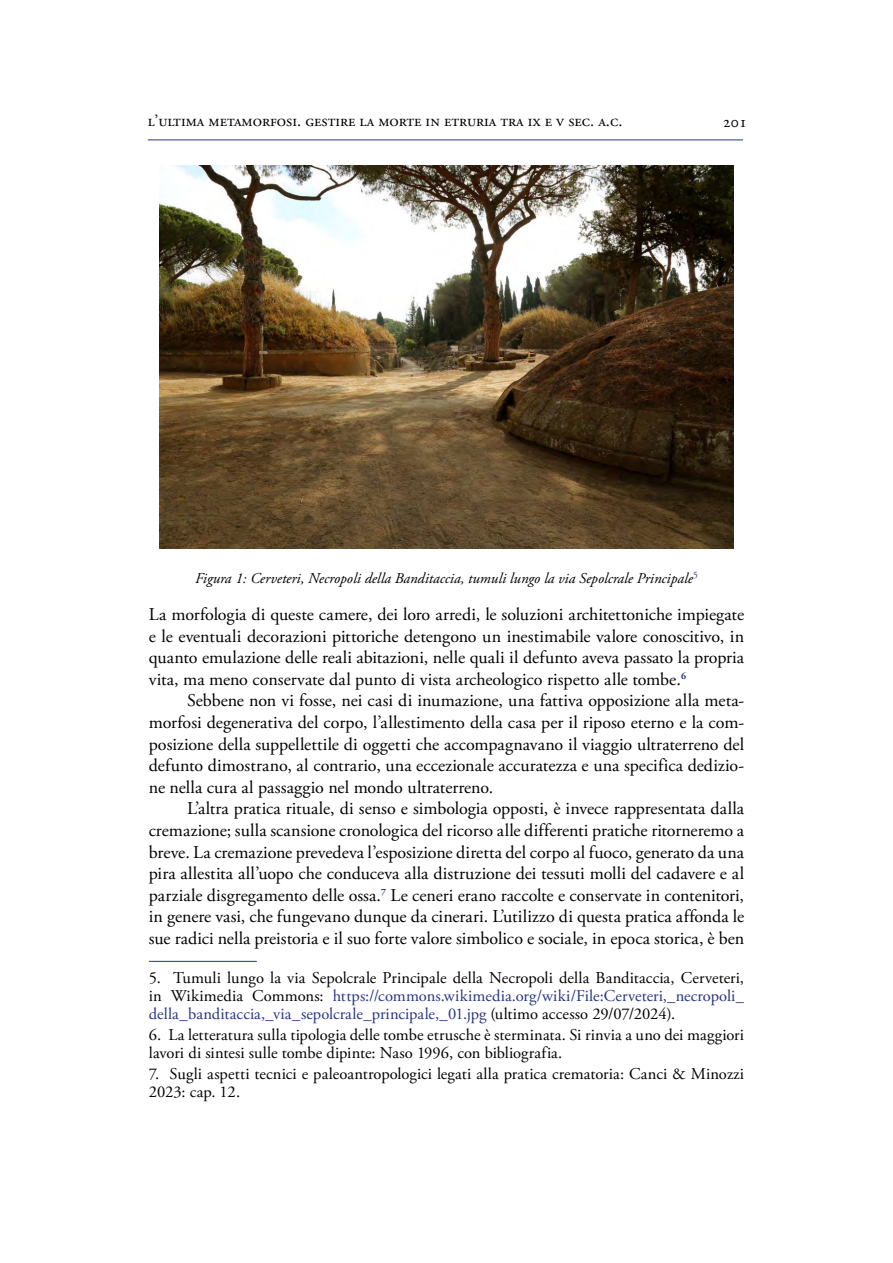
<style>
.page{position:relative;width:893px;height:1263px;background:#fff}
.page>*{position:absolute;margin:0;border:0;box-sizing:border-box;transform-origin:0 0}
.t1{font:18px/21.6px "Adobe Garamond Pro";letter-spacing:.005em;color:#000;text-align:justify}
.t2{font:16.5px/18px "Adobe Garamond Pro";color:#000}
.t3{font:italic 15px "Adobe Garamond Pro";color:#000}
.s1{color:#283583}
</style>
<div class="page">
<hr style="left:148px;top:140px;width:595px;height:1px;background:#283583">
<img style="left:159px;top:166px;width:574px;height:382px">
<hr style="left:149px;top:961px;width:108px;height:1px;background:#283583">
<p class="t2" style="left:148px;top:112px;width:476px">l’ultima metamorfosi. gestire la morte in etruria tra ix e v sec. a.c.</p>
<p class="t2" style="left:723px;top:113px;width:26px">201</p>
<p class="t3" style="left:195px;top:570px;width:504px">Figura 1: Cerveteri, Necropoli della Banditaccia, tumuli lungo la via Sepolcrale Principale<sup>5</sup></p>
<p class="t1" style="left:149px;top:604px;width:597px">La morfologia di queste camere, dei loro arredi, le soluzioni architettoniche impiegate e le eventuali decorazioni pittoriche detengono un inestimabile valore conoscitivo, in quanto emulazione delle reali abitazioni, nelle quali il defunto aveva passato la propria vita, ma meno conservate dal punto di vista archeologico rispetto alle tombe.<sup>6</sup></p>
<p class="t1" style="left:149px;top:690px;width:597px;text-indent:38px">Sebbene non vi fosse, nei casi di inumazione, una fattiva opposizione alla meta&shy;morfosi degenerativa del corpo, l’allestimento della casa per il riposo eterno e la com&shy;posizione della suppellettile di oggetti che accompagnavano il viaggio ultraterreno del defunto dimostrano, al contrario, una eccezionale accuratezza e una specifica dedizio&shy;ne nella cura al passaggio nel mondo ultraterreno.</p>
<p class="t1" style="left:149px;top:798px;width:597px;text-indent:38px">L’altra pratica rituale, di senso e simbologia opposti, è invece rappresentata dalla cremazione; sulla scansione cronologica del ricorso alle differenti pratiche ritorneremo a breve. La cremazione prevedeva l’esposizione diretta del corpo al fuoco, generato da una pira allestita all’uopo che conduceva alla distruzione dei tessuti molli del cadavere e al parziale disgregamento delle ossa.<sup>7</sup> Le ceneri erano raccolte e conservate in contenitori, in genere vasi, che fungevano dunque da cinerari. L’utilizzo di questa pratica affonda le sue radici nella preistoria e il suo forte valore simbolico e sociale, in epoca storica, è ben</p>
<p class="t2" style="left:149px;top:969px;width:597px;text-align:justify">5. Tumuli lungo la via Sepolcrale Principale della Necropoli della Banditaccia, Cerveteri, in Wikimedia Commons: <span class="s1">https://commons.wikimedia.org/wiki/File:Cerveteri,_necropoli_ della_banditaccia,_via_sepolcrale_principale,_01.jpg</span> (ultimo accesso 29/07/2024).</p>
<p class="t2" style="left:149px;top:1026px;width:597px">6. La letteratura sulla tipologia delle tombe etrusche è sterminata. Si rinvia a uno dei maggiori lavori di sintesi sulle tombe dipinte: Naso 1996, con bibliografia.</p>
<p class="t2" style="left:149px;top:1065px;width:597px">7. Sugli aspetti tecnici e paleoantropologici legati alla pratica crematoria: Canci &amp; Minozzi<br>2023: cap. 12.</p>
</div>
